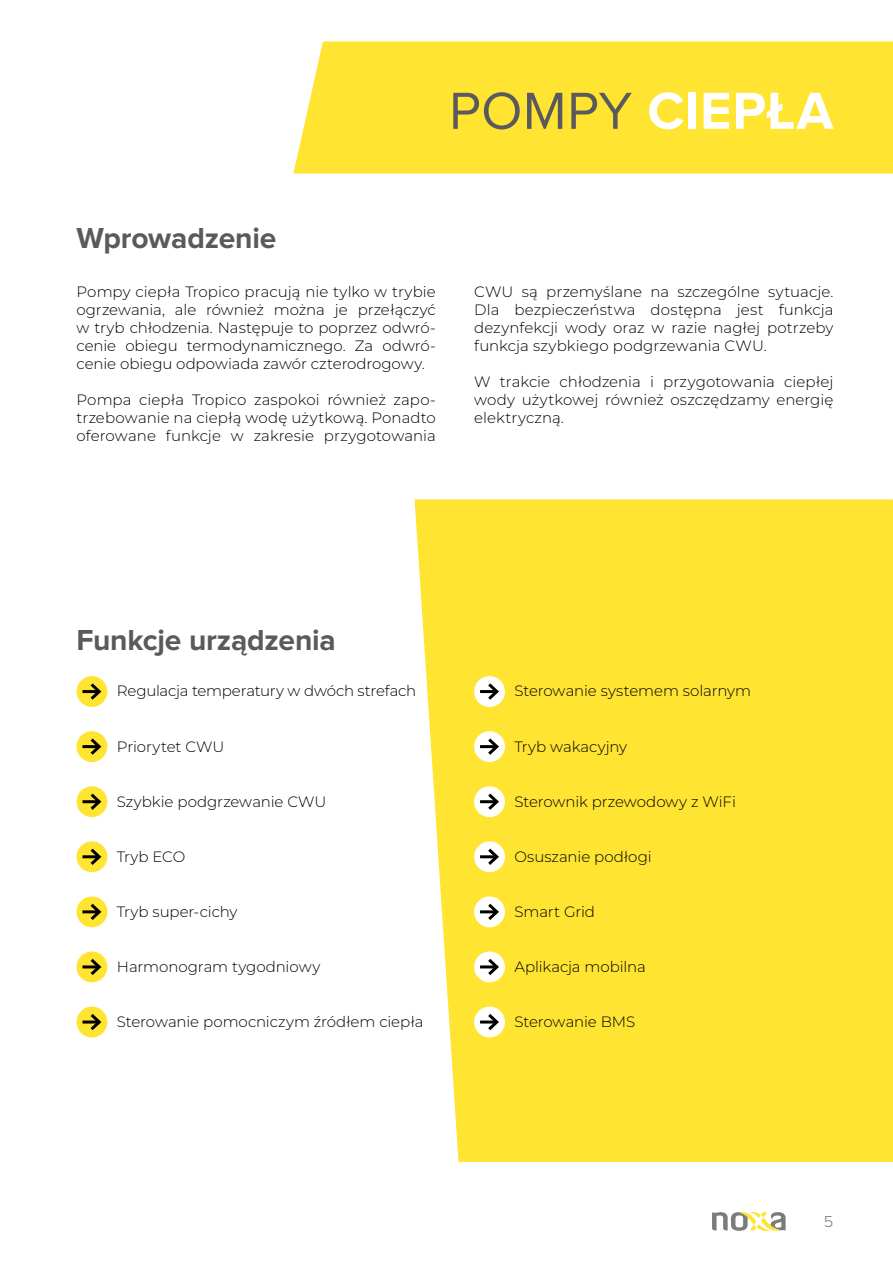
<style>
.page{position:relative;width:893px;height:1263px;background:#fff}
.page>*{position:absolute;margin:0;border:0;box-sizing:border-box;transform-origin:0 0}
.t1{font:700 54px "Proxima Nova";letter-spacing:.01em;color:#fff}
.t2{font:700 30px "Proxima Nova";letter-spacing:-.01em;color:#5a5a5e}
.t3{font:300 16.5px "Proxima Nova";color:#7b7b7a}
.t4{font:300 15px/18px "Montserrat";letter-spacing:-.005em;color:#000;text-align:justify}
.s1{font-weight:400;color:#5a5a5e}
</style>
<div class="page">
<svg style="left:712px;top:1212px;width:74px;height:19px"></svg>
<div style="left:293px;top:41px;width:600px;height:133px;background:#ffe432"></div>
<div style="left:415px;top:499px;width:478px;height:663px;background:#ffe432"></div>
<div style="left:77px;top:676px;width:30px;height:31px;background:#ffe432;border-radius:50%"></div>
<hr style="left:82px;top:690px;width:17px;height:3px;background:#000">
<svg style="left:87px;top:680px;width:17px;height:23px"></svg>
<div style="left:77px;top:731px;width:30px;height:31px;background:#ffe432;border-radius:50%"></div>
<hr style="left:82px;top:745px;width:17px;height:3px;background:#000">
<svg style="left:87px;top:735px;width:17px;height:23px"></svg>
<div style="left:77px;top:786px;width:30px;height:31px;background:#ffe432;border-radius:50%"></div>
<hr style="left:82px;top:800px;width:17px;height:3px;background:#000">
<svg style="left:87px;top:790px;width:17px;height:23px"></svg>
<div style="left:77px;top:841px;width:30px;height:31px;background:#ffe432;border-radius:50%"></div>
<hr style="left:82px;top:855px;width:17px;height:3px;background:#000">
<svg style="left:87px;top:845px;width:17px;height:23px"></svg>
<div style="left:77px;top:896px;width:30px;height:31px;background:#ffe432;border-radius:50%"></div>
<hr style="left:82px;top:910px;width:17px;height:3px;background:#000">
<svg style="left:87px;top:900px;width:17px;height:23px"></svg>
<div style="left:77px;top:951px;width:30px;height:31px;background:#ffe432;border-radius:50%"></div>
<hr style="left:82px;top:965px;width:17px;height:3px;background:#000">
<svg style="left:87px;top:956px;width:17px;height:22px"></svg>
<div style="left:77px;top:1007px;width:30px;height:30px;background:#ffe432;border-radius:50%"></div>
<hr style="left:82px;top:1020px;width:17px;height:3px;background:#000">
<svg style="left:87px;top:1011px;width:17px;height:22px"></svg>
<div style="left:474px;top:676px;width:31px;height:31px;background:#fff;border-radius:50%"></div>
<hr style="left:480px;top:690px;width:17px;height:3px;background:#000">
<svg style="left:485px;top:680px;width:16px;height:23px"></svg>
<div style="left:474px;top:731px;width:31px;height:31px;background:#fff;border-radius:50%"></div>
<hr style="left:480px;top:745px;width:17px;height:3px;background:#000">
<svg style="left:485px;top:735px;width:16px;height:23px"></svg>
<div style="left:474px;top:786px;width:31px;height:31px;background:#fff;border-radius:50%"></div>
<hr style="left:480px;top:800px;width:17px;height:3px;background:#000">
<svg style="left:485px;top:790px;width:16px;height:23px"></svg>
<div style="left:474px;top:841px;width:31px;height:31px;background:#fff;border-radius:50%"></div>
<hr style="left:480px;top:855px;width:17px;height:3px;background:#000">
<svg style="left:485px;top:845px;width:16px;height:23px"></svg>
<div style="left:474px;top:896px;width:31px;height:31px;background:#fff;border-radius:50%"></div>
<hr style="left:480px;top:910px;width:17px;height:3px;background:#000">
<svg style="left:485px;top:900px;width:16px;height:23px"></svg>
<div style="left:474px;top:951px;width:31px;height:31px;background:#fff;border-radius:50%"></div>
<hr style="left:480px;top:965px;width:17px;height:3px;background:#000">
<svg style="left:485px;top:956px;width:16px;height:22px"></svg>
<div style="left:474px;top:1007px;width:31px;height:30px;background:#fff;border-radius:50%"></div>
<hr style="left:480px;top:1020px;width:17px;height:3px;background:#000">
<svg style="left:485px;top:1011px;width:16px;height:22px"></svg>
<h1 class="t1" style="left:449px;top:80px;width:386px"><span class="s1">POMPY</span> CIEPŁA</h1>
<h2 class="t2" style="left:77px;top:221px;width:201px">Wprowadzenie</h2>
<p class="t4" style="left:77px;top:282px;width:361px">Pompy ciepła Tropico pracują nie tylko w trybie ogrzewania, ale również można je przełączyć w tryb chłodzenia. Następuje to poprzez odwró&shy;cenie obiegu termodynamicznego. Za odwró&shy;cenie obiegu odpowiada zawór czterodrogowy.</p>
<p class="t4" style="left:77px;top:390px;width:361px">Pompa ciepła Tropico zaspokoi również zapo&shy;trzebowanie na ciepłą wodę użytkową. Ponadto oferowane funkcje w zakresie przygotowania</p>
<p class="t4" style="left:474px;top:282px;width:361px">CWU są przemyślane na szczególne sytuacje.<br>Dla bezpieczeństwa dostępna jest funkcja dezynfekcji wody oraz w razie nagłej potrzeby funkcja szybkiego podgrzewania CWU.</p>
<p class="t4" style="left:474px;top:372px;width:361px">W trakcie chłodzenia i przygotowania ciepłej wody użytkowej również oszczędzamy energię elektryczną.</p>
<h2 class="t2" style="left:77px;top:623px;width:261px">Funkcje urządzenia</h2>
<p class="t4" style="left:117px;top:682px;width:301px">Regulacja temperatury w dwóch strefach</p>
<p class="t4" style="left:514px;top:682px;width:238px">Sterowanie systemem solarnym</p>
<p class="t4" style="left:117px;top:737px;width:109px">Priorytet CWU</p>
<p class="t4" style="left:514px;top:737px;width:114px">Tryb wakacyjny</p>
<p class="t4" style="left:117px;top:792px;width:211px">Szybkie podgrzewanie CWU</p>
<p class="t4" style="left:514px;top:792px;width:223px">Sterownik przewodowy z WiFi</p>
<p class="t4" style="left:117px;top:847px;width:70px">Tryb ECO</p>
<p class="t4" style="left:514px;top:847px;width:139px">Osuszanie podłogi</p>
<p class="t4" style="left:117px;top:902px;width:122px">Tryb super-cichy</p>
<p class="t4" style="left:514px;top:902px;width:82px">Smart Grid</p>
<p class="t4" style="left:117px;top:957px;width:205px">Harmonogram tygodniowy</p>
<p class="t4" style="left:514px;top:957px;width:133px">Aplikacja mobilna</p>
<p class="t4" style="left:117px;top:1012px;width:308px">Sterowanie pomocniczym źródłem ciepła</p>
<p class="t4" style="left:514px;top:1012px;width:122px">Sterowanie BMS</p>
<p class="t3" style="left:824px;top:1212px;width:11px">5</p>
</div>
